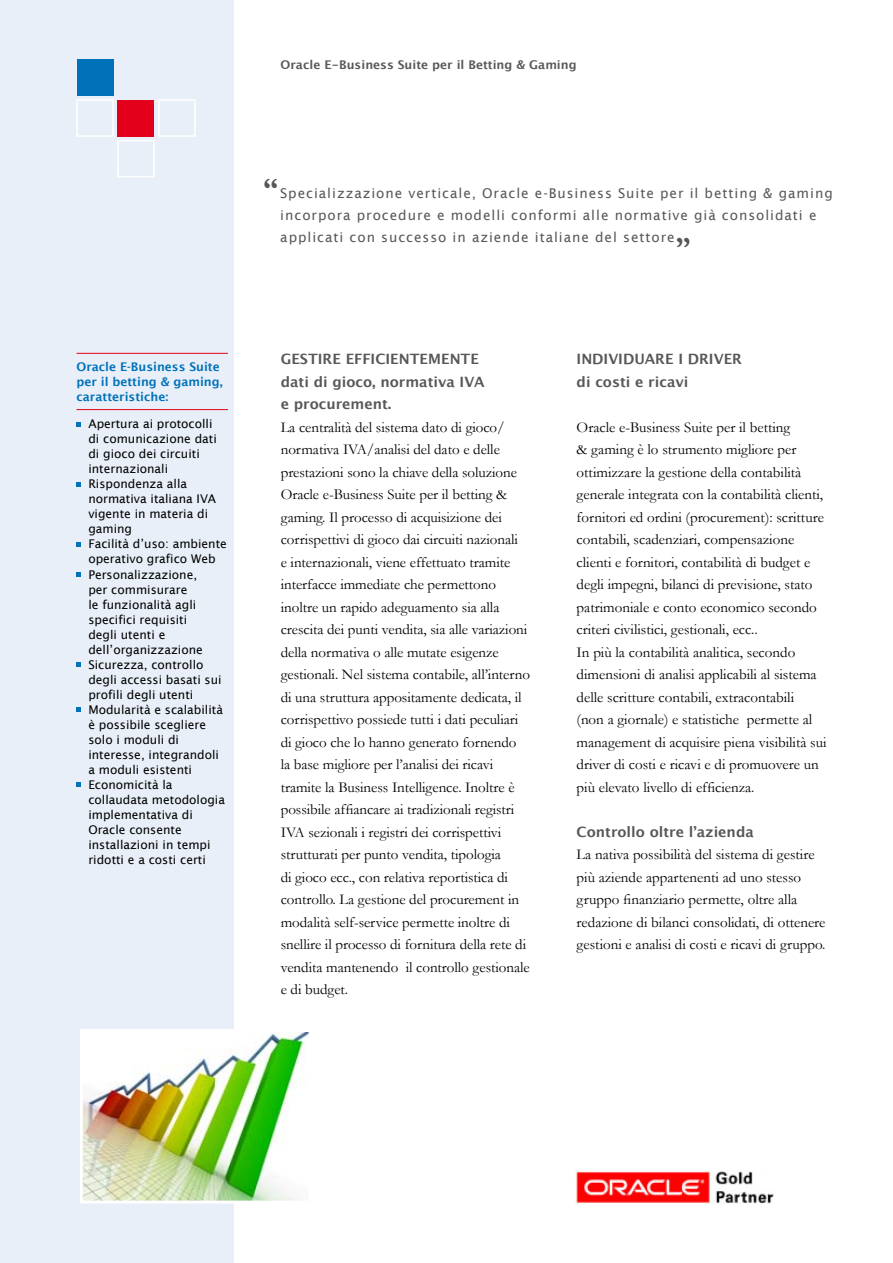
<style>
.page{position:relative;width:893px;height:1263px;background:#fff}
.page>*{position:absolute;margin:0;border:0;box-sizing:border-box;transform-origin:0 0}
.t1{font:700 30px "Garamond";color:#58585a}
.t2{font:15px/22.5px "Garamond";letter-spacing:-.005em;color:#000}
.t3{font:700 14.25px/22.5px "Lucida Grande";color:#58585a}
.t4{font:13.5px/21.8px "Lucida Sans";letter-spacing:.07em;color:#58585a}
.t5{font:12px/15px "Lucida Sans";color:#000}
.t6{font:600 12px/15px "Lucida Sans";color:#0072ba}
.t7{font:700 12px "Lucida Grande";color:#58585a}
</style>
<div class="page">
<div style="left:0;top:0;width:234px;height:1263px;background:#e9eff8"></div>
<hr style="left:77px;top:353px;width:151px;height:1px;background:#e2001a">
<hr style="left:77px;top:409px;width:151px;height:1px;background:#e2001a">
<svg style="left:77px;top:423px;width:4px;height:4px"></svg>
<svg style="left:77px;top:483px;width:4px;height:4px"></svg>
<svg style="left:77px;top:543px;width:4px;height:4px"></svg>
<svg style="left:77px;top:573px;width:4px;height:4px"></svg>
<svg style="left:77px;top:663px;width:4px;height:4px"></svg>
<svg style="left:77px;top:708px;width:4px;height:4px"></svg>
<svg style="left:77px;top:783px;width:4px;height:4px"></svg>
<img style="left:575px;top:1170px;width:199px;height:33px">
<div style="left:77px;top:60px;width:37px;height:36px;background:#0072ba"></div>
<div style="left:118px;top:100px;width:36px;height:36px;background:#e2001a"></div>
<div style="left:158px;top:99px;width:38px;height:38px;border:2px solid #fff"></div>
<div style="left:76px;top:99px;width:38px;height:38px;border:2px solid #fff"></div>
<div style="left:117px;top:140px;width:38px;height:37px;border:2px solid #fff"></div>
<img style="left:84px;top:1033px;width:223px;height:166px">
<div style="left:80px;top:1029px;width:231px;height:174px;border:3px solid #fff"></div>
<p class="t7" style="left:281px;top:55px;width:297px">Oracle E-Business Suite per il Betting &amp; Gaming</p>
<h1 class="t1" style="left:263px;top:171px;width:16px">“</h1>
<p class="t4" style="left:280px;top:182px;width:554px">Specializzazione verticale, Oracle e-Business Suite per il betting &amp; gaming incorpora procedure e modelli conformi alle normative già consolidati e applicati con successo in aziende italiane del settore</p>
<h1 class="t1" style="left:676px;top:214px;width:16px">„</h1>
<p class="t6" style="left:77px;top:359px;width:148px">Oracle E-Business Suite per il betting &amp; gaming, caratteristiche:</p>
<p class="t5" style="left:88px;top:417px;width:140px">Apertura ai protocolli<br>di comunicazione dati di gioco dei circuiti internazionali<br>Rispondenza alla normativa italiana IVA vigente in materia di gaming<br>Facilità d’uso: ambiente operativo grafico Web<br>Personalizzazione,<br>per commisurare<br>le funzionalità agli specifici requisiti<br>degli utenti e dell’organizzazione<br>Sicurezza, controllo degli accessi basati sui profili degli utenti<br>Modularità e scalabilità è possibile scegliere solo i moduli di interesse, integrandoli a moduli esistenti<br>Economicità la collaudata metodologia implementativa di<br>Oracle consente installazioni in tempi ridotti e a costi certi</p>
<p class="t3" style="left:281px;top:348px;width:206px">GESTIRE EFFICIENTEMENTE dati di gioco, normativa IVA e procurement.</p>
<p class="t2" style="left:281px;top:415px;width:251px">La centralità del sistema dato di gioco/ normativa IVA/analisi del dato e delle prestazioni sono la chiave della soluzione Oracle e-Business Suite per il betting &amp; gaming. Il processo di acquisizione dei corrispettivi di gioco dai circuiti nazionali<br>e internazionali, viene effettuato tramite interfacce immediate che permettono inoltre un rapido adeguamento sia alla crescita dei punti vendita, sia alle variazioni della normativa o alle mutate esigenze gestionali. Nel sistema contabile, all’interno di una struttura appositamente dedicata, il corrispettivo possiede tutti i dati peculiari di gioco che lo hanno generato fornendo<br>la base migliore per l’analisi dei ricavi tramite la Business Intelligence. Inoltre è possibile affiancare ai tradizionali registri IVA sezionali i registri dei corrispettivi strutturati per punto vendita, tipologia<br>di gioco ecc., con relativa reportistica di controllo. La gestione del procurement in modalità self-service permette inoltre di snellire il processo di fornitura della rete di vendita mantenendo il controllo gestionale e di budget.</p>
<p class="t3" style="left:577px;top:348px;width:132px;text-indent:102px">i driver di costi e ricavi</p>
<p class="t2" style="left:577px;top:415px;width:251px">Oracle e-Business Suite per il betting<br>&amp; gaming è lo strumento migliore per ottimizzare la gestione della contabilità generale integrata con la contabilità clienti, fornitori ed ordini (procurement): scritture contabili, scadenziari, compensazione clienti e fornitori, contabilità di budget e degli impegni, bilanci di previsione, stato patrimoniale e conto economico secondo criteri civilistici, gestionali, ecc..<br>In più la contabilità analitica, secondo dimensioni di analisi applicabili al sistema delle scritture contabili, extracontabili<br>(non a giornale) e statistiche permette al management di acquisire piena visibilità sui driver di costi e ricavi e di promuovere un più elevato livello di efficienza.</p>
<p class="t3" style="left:577px;top:820px;width:179px">Controllo oltre l’azienda</p>
<p class="t2" style="left:577px;top:843px;width:250px">La nativa possibilità del sistema di gestire più aziende appartenenti ad uno stesso gruppo finanziario permette, oltre alla redazione di bilanci consolidati, di ottenere gestioni e analisi di costi e ricavi di gruppo.</p>
<p class="t3" style="left:577px;top:348px;width:69px">Individuare</p>
</div>
